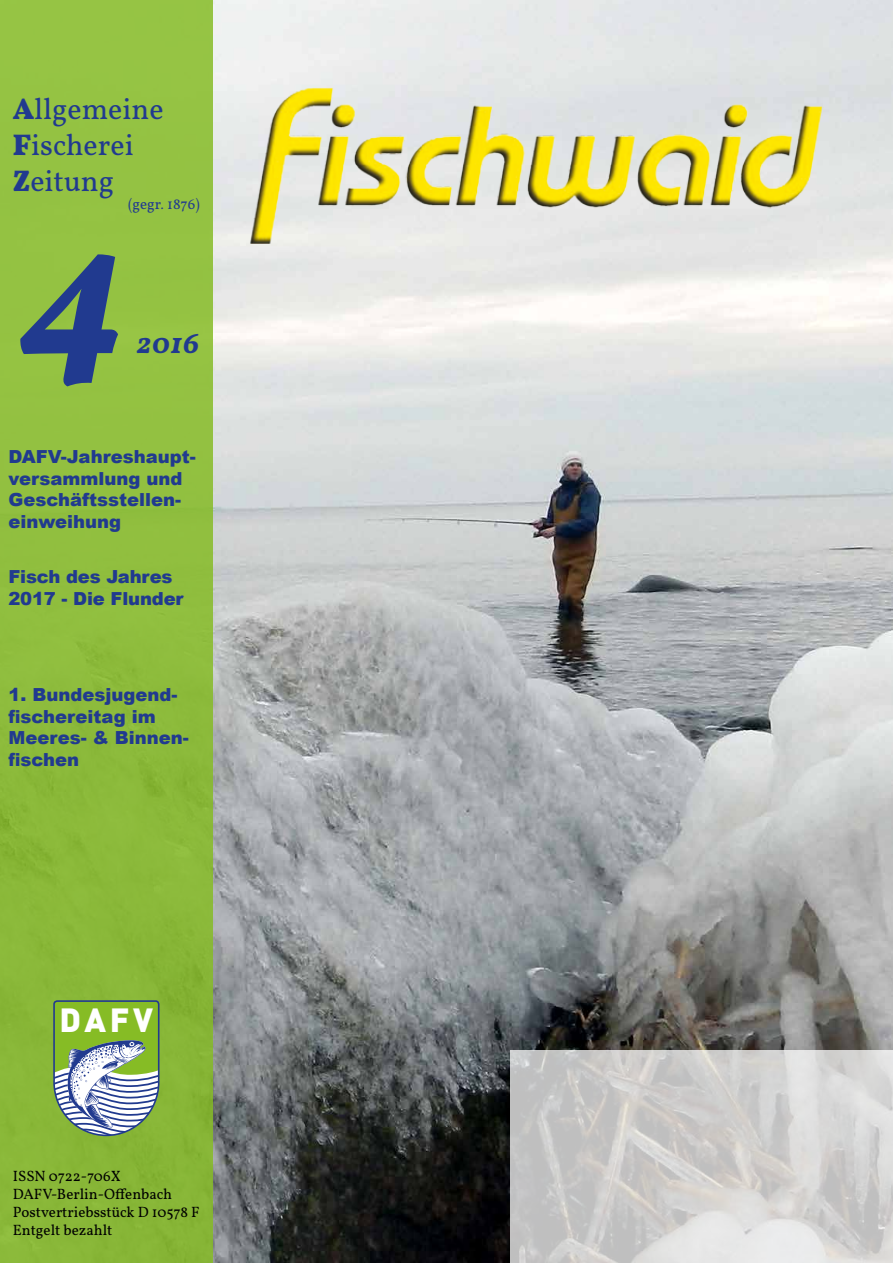
<style>
.page{position:relative;width:893px;height:1263px;background:#fff}
.page>*{position:absolute;margin:0;border:0;box-sizing:border-box;transform-origin:0 0}
.t1{font:italic 600 195px "Vollkorn";color:#213a8f}
.t2{font:33.15px "DIN Black Alternate";color:#fff}
.t3{font:30px/36px "Vollkorn";color:#213a8f}
.t4{font:italic 600 30px "Vollkorn";color:#213a8f}
.t5{font:900 18px/21.6px "Arial";color:#213a8f}
.t6{font:15px/18px "Vollkorn";color:#000}
.t7{font:15px "Vollkorn";color:#213a8f}
.s1{font-weight:700}
</style>
<div class="page">
<img style="left:213px;top:0;width:680px;height:1263px">
<img style="left:250px;top:87px;width:574px;height:157px">
<div style="left:0;top:0;width:213px;height:1263px;background:#90be3e"></div>
<svg style="left:53px;top:1000px;width:106px;height:136px;background:#97b582"></svg>
<svg style="left:510px;top:1050px;width:383px;height:213px;background:#d0cfce"></svg>
<h3 class="t3" style="left:13px;top:92px;width:152px"><span class="s1">A</span>llgemeine<br><span class="s1">F</span>ischerei<br><span class="s1">Z</span>eitung</h3>
<p class="t7" style="left:128px;top:194px;width:73px">(gegr. 1876)</p>
<h1 class="t1" style="left:19px;top:163px;width:114px">4</h1>
<h3 class="t4" style="left:136px;top:324px;width:65px">2016</h3>
<p class="t5" style="left:9px;top:445px;width:189px">DAFV-Jahreshaupt&shy;versammlung und<br>Geschäftsstellen&shy;einweihung</p>
<p class="t5" style="left:9px;top:565px;width:177px">Fisch des Jahres<br>2017 - Die Flunder</p>
<p class="t5" style="left:9px;top:683px;width:182px">1. Bundesjugend&shy;fischereitag im<br>Meeres- &amp; Binnen&shy;fischen</p>
<h2 class="t2" style="left:60px;top:998px;width:95px">DAFV</h2>
<p class="t6" style="left:13px;top:1167px;width:188px">ISSN 0722-706X<br>DAFV-Berlin-Offenbach<br>Postvertriebsstück D 10578 F<br>Entgelt bezahlt</p>
</div>
